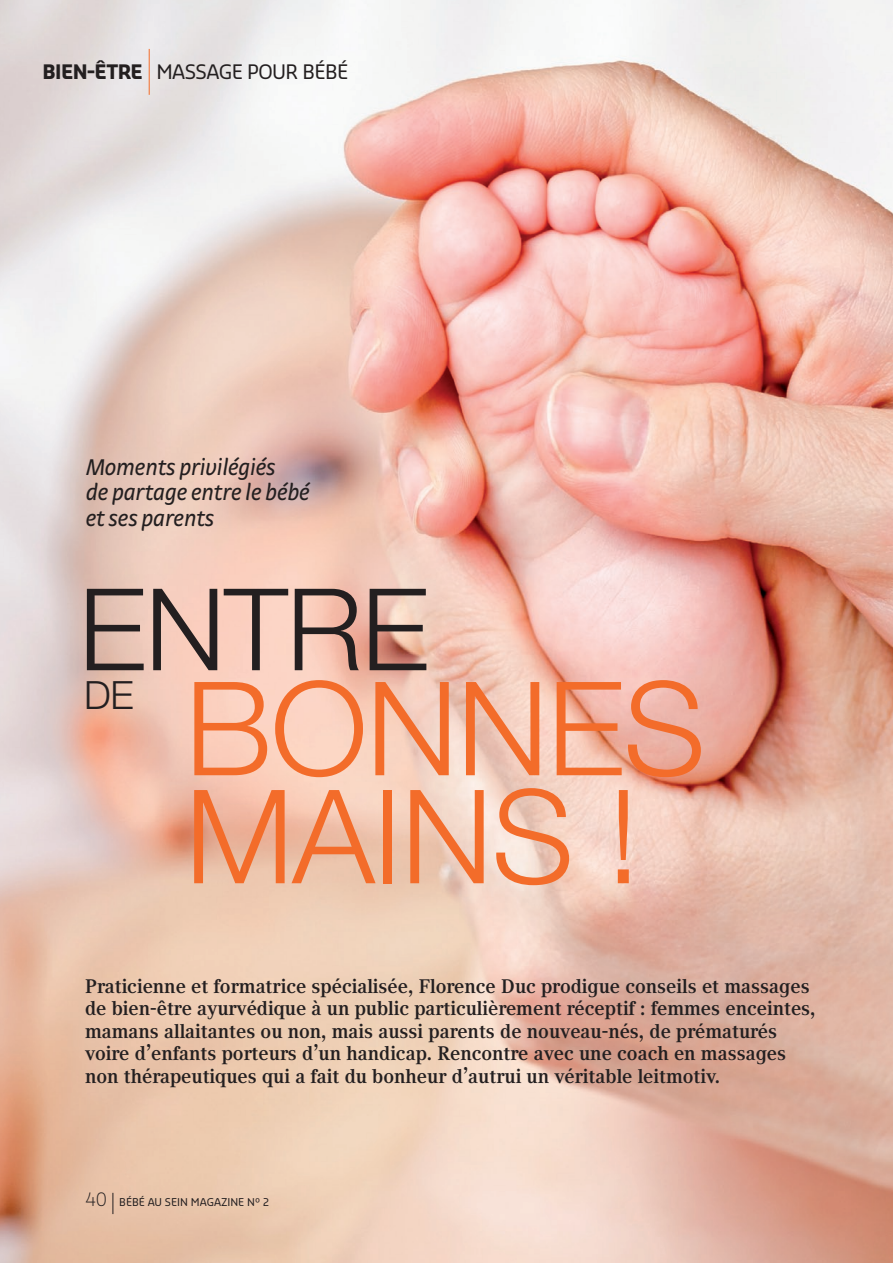
<style>
.page{position:relative;width:893px;height:1263px;background:#fff}
.page>*{position:absolute;margin:0;border:0;box-sizing:border-box;transform-origin:0 0}
.t1{font:300 130.5px "Helvetica Neue LT Std";letter-spacing:-.01em;color:#f36c2a}
.t2{font:300 114px "Helvetica Neue LT Std";letter-spacing:-.01em;color:#231f20}
.t3{font:300 39px "Helvetica Neue LT Std";color:#231f20}
.t4{font:italic 24px "Strada TF";letter-spacing:-.01em;color:#231f20}
.t5{font:700 19.5px/22.5px "Compatil Text LT Pro";color:#231f20}
.t6{font:19.5px "Sansa";letter-spacing:-.03em;color:#231f20}
.t7{font:10.5px "Sansa";color:#231f20}
.s1{font-weight:700}
.s2{font-weight:300;font-size:18px}
</style>
<div class="page">
<img style="left:0;top:0;width:893px;height:1263px">
<hr style="left:149px;top:49px;width:1px;height:46px;background:#f36c2a">
<svg style="left:113px;top:1193px;width:1px;height:21px"></svg>
<p class="t6" style="left:43px;top:60px;width:307px"><span class="s1">BIEN-ÊTRE</span> MASSAGE POUR BÉBÉ</p>
<p class="t4" style="left:86px;top:453px;width:192px">Moments privilégiés</p>
<p class="t4" style="left:86px;top:479px;width:226px">de partage entre le bébé</p>
<p class="t4" style="left:86px;top:504px;width:130px">et ses parents</p>
<p class="t2" style="left:79px;top:560px;width:341px">ENTRE</p>
<p class="t3" style="left:84px;top:671px;width:47px">DE</p>
<p class="t1" style="left:185px;top:649px;width:522px">BONNES</p>
<p class="t1" style="left:185px;top:757px;width:455px">MAINS !</p>
<p class="t5" style="left:85px;top:975px;width:732px">Praticienne et formatrice spécialisée, Florence Duc prodigue conseils et massages de bien-être ayurvédique à un public particulièrement réceptif : femmes enceintes, mamans allaitantes ou non, mais aussi parents de nouveau-nés, de prématurés voire d’enfants porteurs d’un handicap. Rencontre avec une coach en massages non thérapeutiques qui a fait du bonheur d’autrui un véritable leitmotiv.</p>
<p class="t7" style="left:85px;top:1195px;width:186px"><span class="s2">40</span> BÉBÉ AU SEIN MAGAZINE N° 2</p>
</div>
